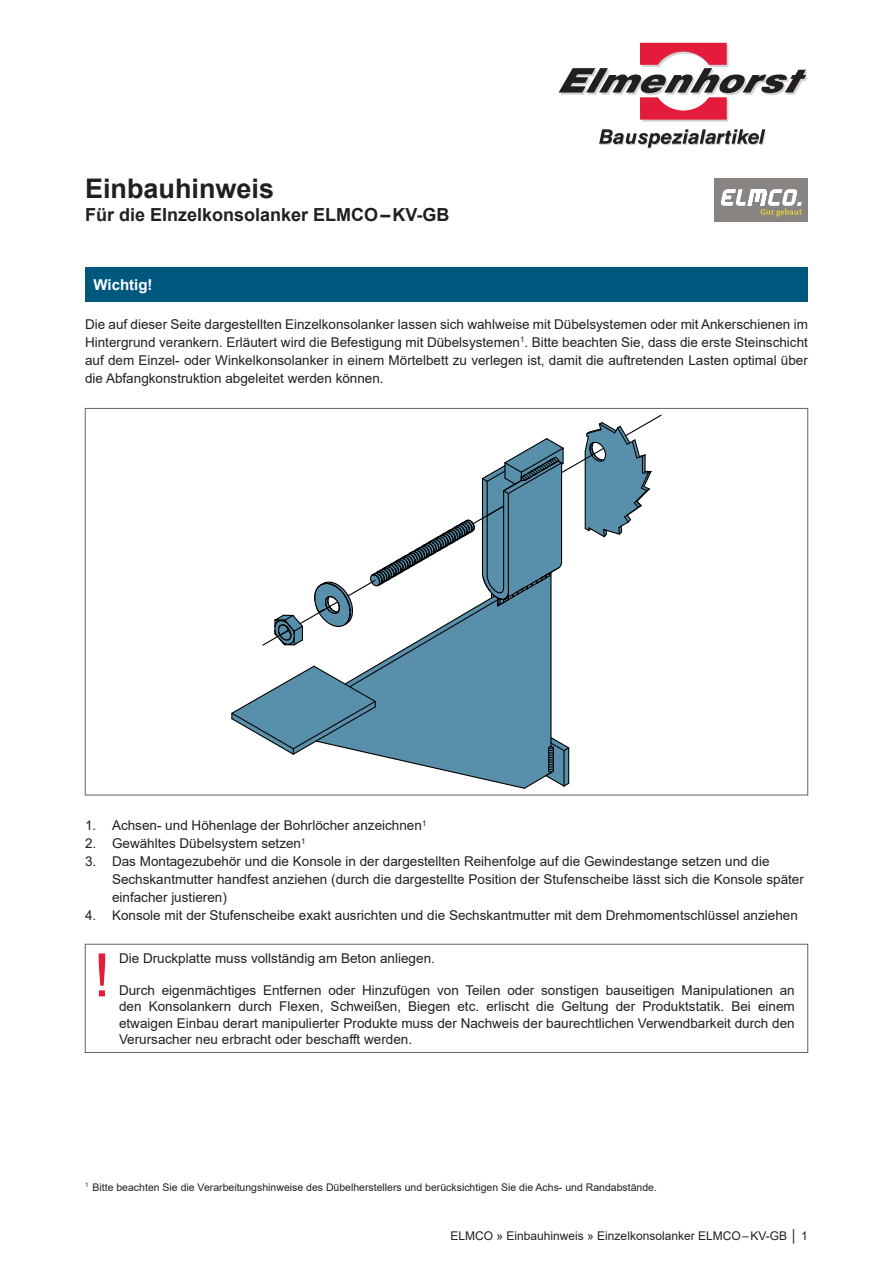
<style>
.page{position:relative;width:893px;height:1263px;background:#fff}
.page>*{position:absolute;margin:0;border:0;box-sizing:border-box;transform-origin:0 0}
.t1{font:60px "Arial";color:#e41c3b}
.t2{font:700 27px "Arial";color:#231f20}
.t3{font:700 18px "Arial";color:#231f20}
.t4{font:700 15px "Arial";color:#fff}
.t5{font:13.5px/18px "Arial";color:#231f20;text-align:justify}
.t6{font:12px "Arial";color:#231f20}
.t7{font:10.5px "Arial";color:#231f20}
</style>
<div class="page">
<svg style="left:599px;top:129px;width:167px;height:20px"></svg>
<svg style="left:559px;top:43px;width:249px;height:79px"></svg>
<div style="left:715px;top:179px;width:93px;height:43px;background:#888482"></div>
<svg style="left:721px;top:189px;width:81px;height:27px"></svg>
<svg style="left:231px;top:415px;width:431px;height:374px"></svg>
<div style="left:85px;top:268px;width:723px;height:34px;background:#00587f"></div>
<div style="left:85px;top:944px;width:723px;height:109px;border:1px solid #636366"></div>
<h2 class="t2" style="left:85px;top:169px;width:191px">Einbauhinweis</h2>
<h3 class="t3" style="left:85px;top:202px;width:366px">Für die EInzelkonsolanker ELMCO–KV-GB</h3>
<p class="t4" style="left:94px;top:275px;width:61px">Wichtig!</p>
<p class="t5" style="left:85px;top:315px;width:724px">Die auf dieser Seite dargestellten Einzelkonsolanker lassen sich wahlweise mit Dübelsystemen oder mit Ankerschienen im Hintergrund verankern. Erläutert wird die Befestigung mit Dübelsystemen<sup>1</sup>. Bitte beachten Sie, dass die erste Steinschicht auf dem Einzel- oder Winkelkonsolanker in einem Mörtelbett zu verlegen ist, damit die auftretenden Lasten optimal über die Abfangkonstruktion abgeleitet werden können.</p>
<p class="t5" style="left:85px;top:816px;width:343px">1. Achsen- und Höhenlage der Bohrlöcher anzeichnen<sup>1</sup></p>
<p class="t5" style="left:85px;top:834px;width:222px">2. Gewähltes Dübelsystem setzen<sup>1</sup></p>
<p class="t5" style="left:112px;top:852px;width:693px;text-align:left;text-indent:-27px">3. Das Montagezubehör und die Konsole in der dargestellten Reihenfolge auf die Gewindestange setzen und die<br>Sechskantmutter handfest anziehen (durch die dargestellte Position der Stufenscheibe lässt sich die Konsole später einfacher justieren)</p>
<p class="t5" style="left:85px;top:906px;width:714px">4. Konsole mit der Stufenscheibe exakt ausrichten und die Sechskantmutter mit dem Drehmomentschlüssel anziehen</p>
<h1 class="t1" style="left:94px;top:934px;width:18px">!</h1>
<p class="t5" style="left:119px;top:949px;width:317px">Die Druckplatte muss vollständig am Beton anliegen.</p>
<p class="t5" style="left:119px;top:982px;width:677px;line-height:16.2px">Durch eigenmächtiges Entfernen oder Hinzufügen von Teilen oder sonstigen bauseitigen Manipulationen an den Konsolankern durch Flexen, Schweißen, Biegen etc. erlischt die Geltung der Produktstatik. Bei einem etwaigen Einbau derart manipulierter Produkte muss der Nachweis der baurechtlichen Verwendbarkeit durch den Verursacher neu erbracht oder beschafft werden.</p>
<p class="t7" style="left:85px;top:1180px;width:573px"><sup>1</sup> Bitte beachten Sie die Verarbeitungshinweise des Dübelherstellers und berücksichtigen Sie die Achs- und Randabstände.</p>
<p class="t6" style="left:451px;top:1227px;width:359px">ELMCO » Einbauhinweis » Einzelkonsolanker ELMCO–KV-GB │ 1</p>
</div>
